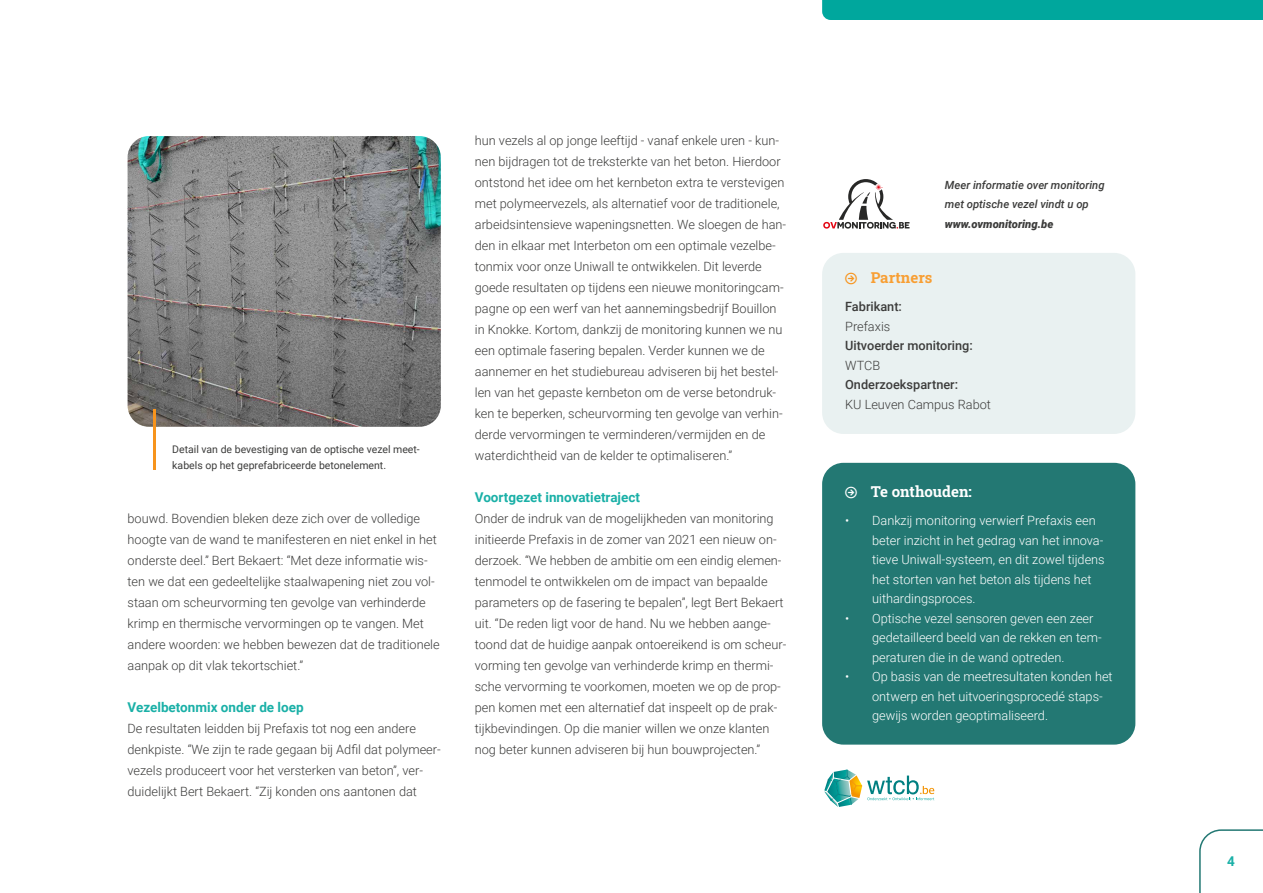
<style>
.page{position:relative;width:1263px;height:893px;background:#fff}
.page>*{position:absolute;margin:0;border:0;box-sizing:border-box;transform-origin:0 0}
.t1{font:700 15px "Roboto Slab";color:#fff}
.t2{font:700 15px "Roboto Slab";color:#f89f34}
.t3{font:700 13.5px "Roboto";color:#1ab0a7}
.t4{font:300 12.75px/21px "Roboto";color:#3c3c3b}
.t5{font:300 12.75px/19.5px "Roboto";color:#fff}
.t6{font:500 12.75px "Roboto";color:#3c3c3b}
.t7{font:italic 500 11.25px/19.5px "Roboto";color:#3c3c3b}
.t8{font:italic 900 11.25px "Roboto";color:#3c3c3b}
.t9{font:10.5px/16.5px "Roboto";color:#3c3c3b}
.s1{color:#f7941d}
</style>
<div class="page">
<div style="left:822px;top:0;width:441px;height:20px;background:#00a79d"></div>
<svg style="left:1199px;top:829px;width:64px;height:64px"></svg>
<img style="left:128px;top:136px;width:313px;height:291px">
<hr style="left:154px;top:409px;width:2px;height:60px;background:#f7941d">
<div style="left:822px;top:253px;width:313px;height:181px;background:#e9f1f1;border-radius:21px"></div>
<div style="left:822px;top:463px;width:313px;height:282px;background:#237873;border-radius:21px"></div>
<svg style="left:824px;top:769px;width:110px;height:38px"></svg>
<svg style="left:823px;top:179px;width:86px;height:50px"></svg>
<p class="t9" style="left:172px;top:441px;width:249px">Detail van de bevestiging van de optische vezel meet&shy;kabels op het geprefabriceerde betonelement.</p>
<p class="t4" style="left:128px;top:507px;width:314px">bouwd. Bovendien bleken deze zich over de volledige hoogte van de wand te manifesteren en niet enkel in het onderste deel.” Bert Bekaert: “Met deze informatie wis&shy;ten we dat een gedeeltelijke staalwapening niet zou vol&shy;staan om scheurvorming ten gevolge van verhinderde krimp en thermische vervormingen op te vangen. Met andere woorden: we hebben bewezen dat de traditionele aanpak op dit vlak tekortschiet.”</p>
<p class="t3" style="left:128px;top:698px;width:178px">Vezelbetonmix onder de loep</p>
<p class="t4" style="left:128px;top:717px;width:315px">De resultaten leidden bij Prefaxis tot nog een andere denkpiste. “We zijn te rade gegaan bij Adfil dat polymeer&shy;vezels produceert voor het versterken van beton”, ver&shy;duidelijkt Bert Bekaert. “Zij konden ons aantonen dat</p>
<p class="t4" style="left:475px;top:129px;width:313px">hun vezels al op jonge leeftijd - vanaf enkele uren - kun&shy;nen bijdragen tot de treksterkte van het beton. Hierdoor ontstond het idee om het kernbeton extra te verstevigen met polymeervezels, als alternatief voor de traditionele, arbeidsintensieve wapeningsnetten. We sloegen de han&shy;den in elkaar met Interbeton om een optimale vezelbe&shy;tonmix voor onze Uniwall te ontwikkelen. Dit leverde goede resultaten op tijdens een nieuwe monitoringcam&shy;pagne op een werf van het aannemingsbedrijf Bouillon in Knokke. Kortom, dankzij de monitoring kunnen we nu een optimale fasering bepalen. Verder kunnen we de aannemer en het studiebureau adviseren bij het bestel&shy;len van het gepaste kernbeton om de verse betondruk&shy;ken te beperken, scheurvorming ten gevolge van verhin&shy;derde vervormingen te verminderen/vermijden en de waterdichtheid van de kelder te optimaliseren.”</p>
<p class="t3" style="left:475px;top:488px;width:167px">Voortgezet innovatietraject</p>
<p class="t4" style="left:475px;top:507px;width:313px">Onder de indruk van de mogelijkheden van monitoring initieerde Prefaxis in de zomer van 2021 een nieuw on&shy;derzoek. “We hebben de ambitie om een eindig elemen&shy;tenmodel te ontwikkelen om de impact van bepaalde parameters op de fasering te bepalen”, legt Bert Bekaert uit. “De reden ligt voor de hand. Nu we hebben aange&shy;toond dat de huidige aanpak ontoereikend is om scheur&shy;vorming ten gevolge van verhinderde krimp en thermi&shy;sche vervorming te voorkomen, moeten we op de prop&shy;pen komen met een alternatief dat inspeelt op de prak&shy;tijkbevindingen. Op die manier willen we onze klanten nog beter kunnen adviseren bij hun bouwprojecten.”</p>
<p class="t7" style="left:945px;top:175px;width:161px">Meer informatie over monitoring met optische vezel vindt u op</p>
<p class="t8" style="left:945px;top:216px;width:110px">www.ovmonitoring.be</p>
<p class="t2" style="left:845px;top:268px;width:89px"><span class="s1">★</span> Partners</p>
<p class="t6" style="left:845px;top:298px;width:58px">Fabrikant:</p>
<p class="t4" style="left:845px;top:315px;width:47px">Prefaxis</p>
<p class="t6" style="left:845px;top:337px;width:129px">Uitvoerder monitoring:</p>
<p class="t4" style="left:845px;top:354px;width:37px">WTCB</p>
<p class="t6" style="left:845px;top:376px;width:114px">Onderzoekspartner:</p>
<p class="t4" style="left:845px;top:393px;width:147px">KU Leuven Campus Rabot</p>
<p class="t1" style="left:845px;top:481px;width:128px">★ Te onthouden:</p>
<p class="t5" style="left:872px;top:510px;width:234px;text-indent:-27px">• Dankzij monitoring verwierf Prefaxis een beter inzicht in het gedrag van het innova&shy;tieve Uniwall-systeem, en dit zowel tijdens het storten van het beton als tijdens het uithardingsproces.</p>
<p class="t5" style="left:872px;top:608px;width:231px;text-indent:-27px">• Optische vezel sensoren geven een zeer gedetailleerd beeld van de rekken en tem&shy;peraturen die in de wand optreden.</p>
<p class="t5" style="left:872px;top:666px;width:242px;text-indent:-27px">• Op basis van de meetresultaten konden het ontwerp en het uitvoeringsprocedé staps&shy;gewijs worden geoptimaliseerd.</p>
<p class="t3" style="left:1227px;top:851px;width:9px">4</p>
</div>
